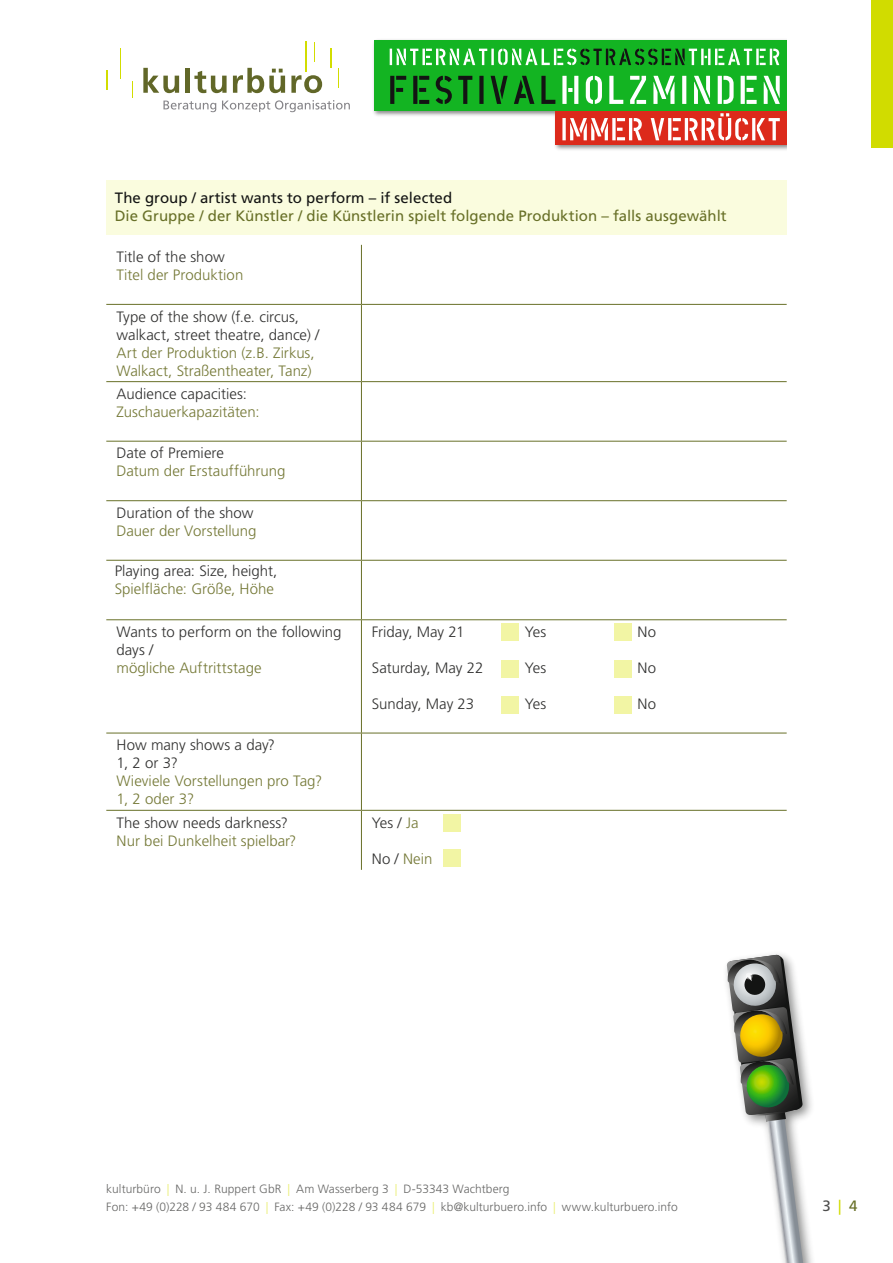
<style>
.page{position:relative;width:893px;height:1263px;background:#fff}
.page>*{position:absolute;margin:0;border:0;box-sizing:border-box;transform-origin:0 0}
.t1{font:300 15px/18px "Frutiger LT Pro";color:#313130}
.t2{font:300 15px/18px "Frutiger LT Pro";color:#757937}
.t3{font:15px "Frutiger LT Pro";letter-spacing:.005em;color:#687028}
.t4{font:15px "Frutiger LT Pro";letter-spacing:.005em;color:#131413}
.t5{font:15px "Frutiger LT Pro";color:#4d4d4c}
.t6{font:300 12px/18px "Frutiger LT Pro";letter-spacing:.005em;color:#686867}
.s1{color:#757937}
.s2{color:#313130}
.s3{color:#eaee72}
.s4{color:#d1dc00}
.s5{color:#687028}
</style>
<div class="page">
<div style="left:872px;top:0;width:21px;height:148px;background:#d1dc00"></div>
<div style="left:106px;top:181px;width:681px;height:54px;background:#fafcde"></div>
<hr style="left:361px;top:245px;width:1px;height:59px;background:#687028">
<hr style="left:106px;top:304px;width:255px;height:1px;background:#687028">
<hr style="left:361px;top:304px;width:426px;height:1px;background:#687028">
<hr style="left:361px;top:305px;width:1px;height:76px;background:#687028">
<hr style="left:106px;top:381px;width:255px;height:1px;background:#687028">
<hr style="left:361px;top:381px;width:426px;height:1px;background:#687028">
<hr style="left:361px;top:382px;width:1px;height:59px;background:#687028">
<hr style="left:106px;top:441px;width:255px;height:1px;background:#687028">
<hr style="left:361px;top:441px;width:426px;height:1px;background:#687028">
<hr style="left:361px;top:441px;width:1px;height:59px;background:#687028">
<hr style="left:106px;top:500px;width:255px;height:1px;background:#687028">
<hr style="left:361px;top:500px;width:426px;height:1px;background:#687028">
<hr style="left:361px;top:501px;width:1px;height:59px;background:#687028">
<hr style="left:361px;top:620px;width:1px;height:113px;background:#687028">
<hr style="left:106px;top:733px;width:255px;height:1px;background:#687028">
<hr style="left:361px;top:733px;width:426px;height:1px;background:#687028">
<hr style="left:361px;top:733px;width:1px;height:77px;background:#687028">
<hr style="left:106px;top:810px;width:255px;height:1px;background:#687028">
<hr style="left:361px;top:810px;width:426px;height:1px;background:#687028">
<hr style="left:361px;top:811px;width:1px;height:59px;background:#687028">
<hr style="left:106px;top:560px;width:255px;height:1px;background:#687028">
<hr style="left:361px;top:560px;width:426px;height:1px;background:#687028">
<hr style="left:361px;top:561px;width:1px;height:58px;background:#687028">
<hr style="left:106px;top:619px;width:255px;height:1px;background:#687028">
<hr style="left:361px;top:619px;width:426px;height:1px;background:#687028">
<div style="left:502px;top:624px;width:17px;height:17px;background:#f2f5a4"></div>
<div style="left:614px;top:624px;width:17px;height:17px;background:#f2f5a4"></div>
<div style="left:502px;top:661px;width:17px;height:17px;background:#f2f5a4"></div>
<div style="left:443px;top:814px;width:17px;height:17px;background:#f2f5a4"></div>
<div style="left:614px;top:661px;width:17px;height:17px;background:#f2f5a4"></div>
<div style="left:502px;top:696px;width:17px;height:17px;background:#f2f5a4"></div>
<div style="left:443px;top:850px;width:17px;height:17px;background:#f2f5a4"></div>
<div style="left:614px;top:696px;width:17px;height:17px;background:#f2f5a4"></div>
<img style="left:770px;top:954px;width:43px;height:309px">
<svg style="left:726px;top:955px;width:77px;height:308px"></svg>
<img style="left:373px;top:39px;width:414px;height:111px">
<div style="left:374px;top:41px;width:413px;height:70px;background:#13b422"></div>
<svg style="left:396px;top:88px;width:7px;height:4px"></svg>
<svg style="left:396px;top:76px;width:10px;height:4px"></svg>
<svg style="left:390px;top:76px;width:4px;height:28px"></svg>
<hr style="left:419px;top:100px;width:10px;height:4px;background:#131413">
<svg style="left:419px;top:88px;width:7px;height:4px"></svg>
<svg style="left:419px;top:76px;width:10px;height:4px"></svg>
<svg style="left:413px;top:76px;width:4px;height:28px"></svg>
<svg style="left:436px;top:76px;width:16px;height:28px"></svg>
<svg style="left:458px;top:76px;width:14px;height:28px"></svg>
<div style="left:479px;top:76px;width:5px;height:28px;background:#131413"></div>
<svg style="left:491px;top:76px;width:17px;height:28px"></svg>
<svg style="left:514px;top:76px;width:20px;height:28px"></svg>
<svg style="left:541px;top:76px;width:14px;height:28px"></svg>
<svg style="left:574px;top:76px;width:4px;height:28px"></svg>
<svg style="left:568px;top:88px;width:4px;height:4px"></svg>
<div style="left:562px;top:76px;width:5px;height:28px;background:#fff"></div>
<svg style="left:586px;top:76px;width:16px;height:28px"></svg>
<svg style="left:609px;top:76px;width:14px;height:28px"></svg>
<svg style="left:630px;top:76px;width:16px;height:28px"></svg>
<svg style="left:653px;top:76px;width:22px;height:28px"></svg>
<svg style="left:682px;top:76px;width:4px;height:28px"></svg>
<svg style="left:694px;top:76px;width:16px;height:28px"></svg>
<svg style="left:718px;top:76px;width:16px;height:28px"></svg>
<svg style="left:746px;top:100px;width:11px;height:4px"></svg>
<svg style="left:746px;top:88px;width:7px;height:4px"></svg>
<svg style="left:746px;top:76px;width:11px;height:4px"></svg>
<svg style="left:741px;top:76px;width:4px;height:28px"></svg>
<svg style="left:764px;top:76px;width:16px;height:28px"></svg>
<div style="left:555px;top:111px;width:232px;height:34px;background:#dc2a1b"></div>
<svg style="left:390px;top:49px;width:28px;height:16px"></svg>
<hr style="left:422px;top:49px;width:3px;height:16px;background:#fff">
<svg style="left:426px;top:49px;width:61px;height:16px"></svg>
<hr style="left:491px;top:49px;width:3px;height:16px;background:#fff">
<svg style="left:498px;top:49px;width:199px;height:16px"></svg>
<hr style="left:701px;top:49px;width:3px;height:16px;background:#fff">
<svg style="left:704px;top:49px;width:48px;height:16px"></svg>
<hr style="left:756px;top:49px;width:3px;height:16px;background:#fff">
<svg style="left:760px;top:49px;width:19px;height:16px"></svg>
<svg style="left:562px;top:118px;width:4px;height:22px"></svg>
<svg style="left:570px;top:118px;width:38px;height:22px"></svg>
<svg style="left:612px;top:118px;width:4px;height:22px"></svg>
<svg style="left:617px;top:118px;width:25px;height:22px"></svg>
<svg style="left:651px;top:118px;width:13px;height:22px"></svg>
<hr style="left:668px;top:118px;width:3px;height:22px;background:#fff">
<svg style="left:673px;top:113px;width:107px;height:27px"></svg>
<svg style="left:143px;top:68px;width:36px;height:25px"></svg>
<div style="left:185px;top:68px;width:5px;height:25px;background:#616728"></div>
<svg style="left:194px;top:71px;width:33px;height:22px"></svg>
<svg style="left:233px;top:68px;width:52px;height:25px"></svg>
<svg style="left:291px;top:75px;width:31px;height:18px"></svg>
<svg style="left:106px;top:70px;width:2px;height:19px"></svg>
<hr style="left:120px;top:49px;width:1px;height:30px;background:#d2dd00">
<hr style="left:330px;top:48px;width:2px;height:20px;background:#d2dd00">
<svg style="left:314px;top:42px;width:1px;height:20px"></svg>
<hr style="left:306px;top:41px;width:1px;height:30px;background:#d2dd00">
<svg style="left:132px;top:81px;width:1px;height:17px"></svg>
<svg style="left:163px;top:101px;width:53px;height:11px"></svg>
<svg style="left:222px;top:100px;width:128px;height:12px"></svg>
<p class="t4" style="left:115px;top:189px;width:339px">The group / artist wants to perform – if selected</p>
<p class="t3" style="left:115px;top:207px;width:613px">Die Gruppe / der Künstler / die Künstlerin spielt folgende Produktion – falls ausgewählt</p>
<p class="t1" style="left:117px;top:248px;width:110px">Title of the show</p>
<p class="t2" style="left:117px;top:266px;width:128px">Titel der Produktion</p>
<p class="t1" style="left:117px;top:308px;width:204px">Type of the show (f.e. circus, walkact, street theatre, dance) /</p>
<p class="t2" style="left:117px;top:344px;width:200px">Art der Produktion (z.B. Zirkus,<br>Walkact, Straßentheater, Tanz)</p>
<p class="t1" style="left:117px;top:385px;width:132px">Audience capacities:</p>
<p class="t2" style="left:117px;top:403px;width:144px">Zuschauerkapazitäten:</p>
<p class="t1" style="left:117px;top:444px;width:109px">Date of Premiere</p>
<p class="t2" style="left:117px;top:462px;width:171px">Datum der Erstaufführung</p>
<p class="t1" style="left:117px;top:504px;width:138px">Duration of the show</p>
<p class="t2" style="left:117px;top:522px;width:142px">Dauer der Vorstellung</p>
<p class="t1" style="left:115px;top:562px;width:164px">Playing area: Size, height,</p>
<p class="t2" style="left:115px;top:580px;width:161px">Spielfläche: Größe, Höhe</p>
<p class="t1" style="left:117px;top:623px;width:227px">Wants to perform on the following days /</p>
<p class="t2" style="left:117px;top:659px;width:147px">mögliche Auftrittstage</p>
<p class="t1" style="left:372px;top:623px;width:94px">Friday, May 21</p>
<p class="t1" style="left:525px;top:623px;width:23px">Yes</p>
<p class="t1" style="left:637px;top:623px;width:20px">No</p>
<p class="t1" style="left:372px;top:659px;width:113px">Saturday, May 22</p>
<p class="t1" style="left:525px;top:659px;width:23px">Yes</p>
<p class="t1" style="left:637px;top:659px;width:20px">No</p>
<p class="t1" style="left:372px;top:695px;width:104px">Sunday, May 23</p>
<p class="t1" style="left:525px;top:695px;width:23px">Yes</p>
<p class="t1" style="left:637px;top:695px;width:20px">No</p>
<p class="t1" style="left:117px;top:736px;width:160px">How many shows a day?<br>1, 2 or 3?</p>
<p class="t2" style="left:117px;top:772px;width:207px">Wieviele Vorstellungen pro Tag?<br>1, 2 oder 3?</p>
<p class="t1" style="left:117px;top:813px;width:173px">The show needs darkness?</p>
<p class="t2" style="left:117px;top:831px;width:181px">Nur bei Dunkelheit spielbar?</p>
<p class="t1" style="left:372px;top:813px;width:48px">Yes / <span class="s1">Ja</span></p>
<p class="t2" style="left:372px;top:849px;width:62px"><span class="s2">No /</span> Nein</p>
<p class="t6" style="left:106px;top:1180px;width:573px">kulturbüro <span class="s3">|</span> N. u. J. Ruppert GbR <span class="s3">|</span> Am Wasserberg 3 <span class="s3">|</span> D-53343 Wachtberg<br>Fon: +49 (0)228 / 93 484 670 <span class="s3">|</span> Fax: +49 (0)228 / 93 484 679 <span class="s3">|</span> kb@kulturbuero.info <span class="s3">|</span> www.kulturbuero.info</p>
<p class="t5" style="left:822px;top:1197px;width:37px">3<span class="s4">|</span><span class="s5">4</span></p>
</div>
